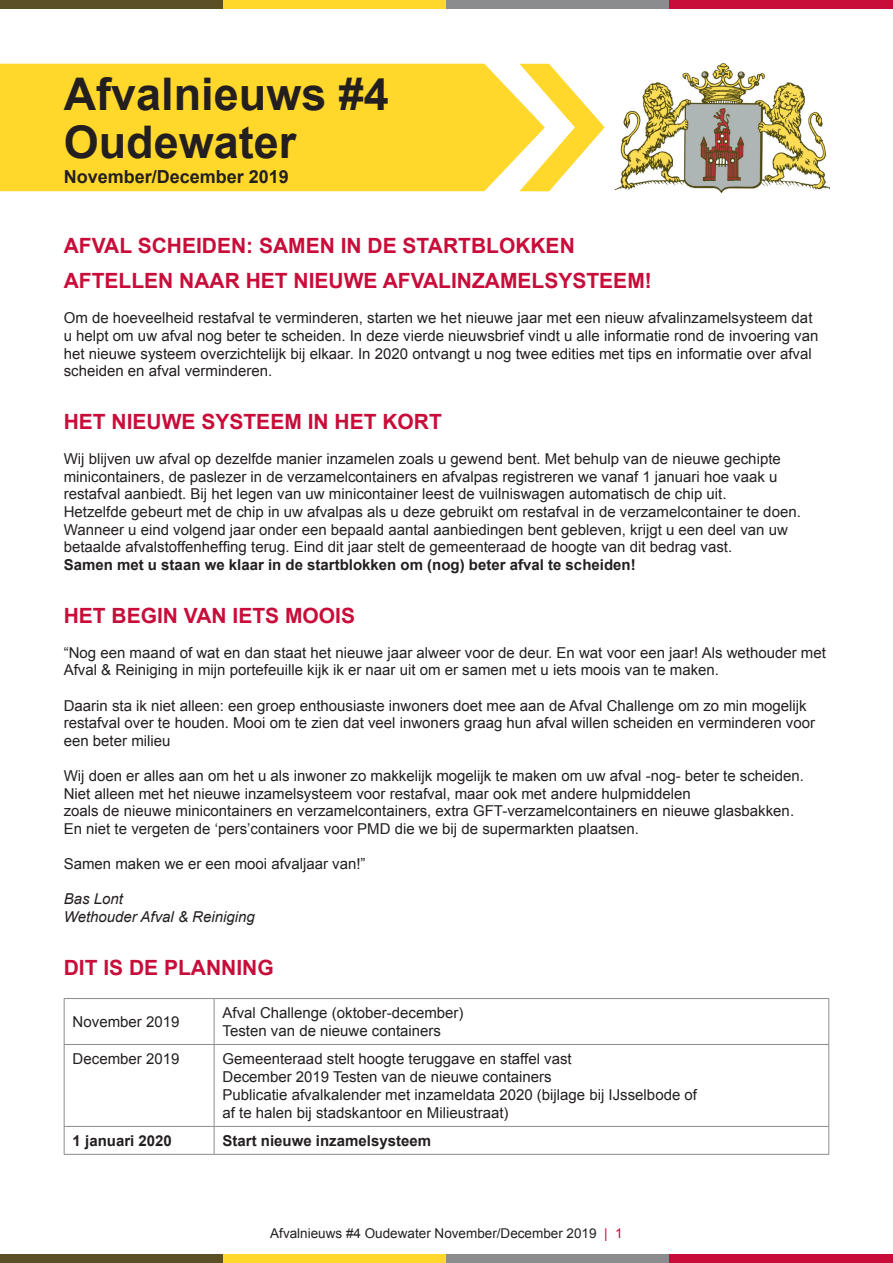
<style>
.page{position:relative;width:893px;height:1263px;background:#fff}
.page>*{position:absolute;margin:0;border:0;box-sizing:border-box;transform-origin:0 0}
.t1{font:700 45px "Arial";color:#231f20}
.Kop_1_Arial_14_vet{font:700 21px "Arial";color:#c80d3a}
.Subkop_Arial_12_vet{font:700 18px "Arial";color:#231f20}
.Body_tekst_Arial_10{font:15px/17.5px "Arial";color:#231f20}
.Intro_Arial_vet_10{font:700 15px "Arial";color:#231f20}
.Body_tekst_Arial_10-2{font:700 15px "Arial";color:#231f20}
.Body_tekst_Arial_10-3{font:italic 15px "Arial";color:#231f20}
.t2{font:13.5px "Arial";color:#231f20}
.s1{color:#c80d3a}
</style>
<div class="page">
<div style="left:0;top:1254px;width:223px;height:9px;background:#5a4f25"></div>
<div style="left:223px;top:1254px;width:223px;height:9px;background:#ffd82b"></div>
<div style="left:446px;top:1254px;width:224px;height:9px;background:#8b8c8e"></div>
<div style="left:670px;top:1254px;width:223px;height:9px;background:#c80d3a"></div>
<div style="left:0;top:0;width:223px;height:9px;background:#5a4f25"></div>
<div style="left:223px;top:0;width:223px;height:9px;background:#ffd82b"></div>
<div style="left:446px;top:0;width:224px;height:9px;background:#8b8c8e"></div>
<div style="left:670px;top:0;width:223px;height:9px;background:#c80d3a"></div>
<div style="left:0;top:64px;width:519px;height:127px;background:#ffd82b"></div>
<svg style="left:519px;top:64px;width:86px;height:127px"></svg>
<img style="left:615px;top:64px;width:214px;height:130px">
<hr style="left:64px;top:998px;width:150px;height:1px;background:#8b8c8e">
<hr style="left:64px;top:999px;width:1px;height:45px;background:#8b8c8e">
<hr style="left:214px;top:998px;width:615px;height:1px;background:#8b8c8e">
<hr style="left:214px;top:999px;width:1px;height:45px;background:#8b8c8e">
<hr style="left:828px;top:999px;width:1px;height:45px;background:#8b8c8e">
<hr style="left:64px;top:1044px;width:150px;height:1px;background:#8b8c8e">
<hr style="left:64px;top:1045px;width:1px;height:81px;background:#8b8c8e">
<hr style="left:214px;top:1044px;width:615px;height:1px;background:#8b8c8e">
<hr style="left:214px;top:1045px;width:1px;height:81px;background:#8b8c8e">
<hr style="left:828px;top:1045px;width:1px;height:81px;background:#8b8c8e">
<hr style="left:64px;top:1126px;width:150px;height:1px;background:#8b8c8e">
<svg style="left:64px;top:1127px;width:1px;height:27px"></svg>
<hr style="left:214px;top:1126px;width:615px;height:1px;background:#8b8c8e">
<svg style="left:214px;top:1127px;width:1px;height:27px"></svg>
<svg style="left:828px;top:1127px;width:1px;height:27px"></svg>
<hr style="left:64px;top:1154px;width:150px;height:1px;background:#8b8c8e">
<hr style="left:214px;top:1154px;width:615px;height:1px;background:#8b8c8e">
<p class="t1" style="left:64px;top:64px;width:327px">Afvalnieuws #4</p>
<p class="t1" style="left:64px;top:112px;width:234px">Oudewater</p>
<p class="Subkop_Arial_12_vet" style="left:64px;top:165px;width:227px">November/December 2019</p>
<p class="Kop_1_Arial_14_vet" style="left:64px;top:232px;width:513px">AFVAL SCHEIDEN: SAMEN IN DE STARTBLOKKEN</p>
<p class="Kop_1_Arial_14_vet" style="left:64px;top:267px;width:589px">AFTELLEN NAAR HET NIEUWE AFVALINZAMELSYSTEEM!</p>
<p class="Body_tekst_Arial_10" style="left:64px;top:310px;width:756px">Om de hoeveelheid restafval te verminderen, starten we het nieuwe jaar met een nieuw afvalinzamelsysteem dat u helpt om uw afval nog beter te scheiden. In deze vierde nieuwsbrief vindt u alle informatie rond de invoering van het nieuwe systeem overzichtelijk bij elkaar. In 2020 ontvangt u nog twee edities met tips en informatie over afval scheiden en afval verminderen.</p>
<p class="Kop_1_Arial_14_vet" style="left:64px;top:408px;width:380px">HET NIEUWE SYSTEEM IN HET KORT</p>
<p class="Body_tekst_Arial_10" style="left:64px;top:450px;width:718px">Wij blijven uw afval op dezelfde manier inzamelen zoals u gewend bent. Met behulp van de nieuwe gechipte minicontainers, de paslezer in de verzamelcontainers en afvalpas registreren we vanaf 1 januari hoe vaak u restafval aanbiedt. Bij het legen van uw minicontainer leest de vuilniswagen automatisch de chip uit.</p>
<p class="Body_tekst_Arial_10" style="left:64px;top:503px;width:739px">Hetzelfde gebeurt met de chip in uw afvalpas als u deze gebruikt om restafval in de verzamelcontainer te doen.<br>Wanneer u eind volgend jaar onder een bepaald aantal aanbiedingen bent gebleven, krijgt u een deel van uw betaalde afvalstoffenheffing terug. Eind dit jaar stelt de gemeenteraad de hoogte van dit bedrag vast.</p>
<p class="Intro_Arial_vet_10" style="left:64px;top:555px;width:573px">Samen met u staan we klaar in de startblokken om (nog) beter afval te scheiden!</p>
<p class="Kop_1_Arial_14_vet" style="left:64px;top:601px;width:293px">HET BEGIN VAN IETS MOOIS</p>
<p class="Body_tekst_Arial_10" style="left:64px;top:644px;width:764px">“Nog een maand of wat en dan staat het nieuwe jaar alweer voor de deur. En wat voor een jaar! Als wethouder met<br>Afval &amp; Reiniging in mijn portefeuille kijk ik er naar uit om er samen met u iets moois van te maken.</p>
<p class="Body_tekst_Arial_10" style="left:64px;top:697px;width:744px">Daarin sta ik niet alleen: een groep enthousiaste inwoners doet mee aan de Afval Challenge om zo min mogelijk</p>
<p class="Body_tekst_Arial_10" style="left:64px;top:714px;width:753px">restafval over te houden. Mooi om te zien dat veel inwoners graag hun afval willen scheiden en verminderen voor een beter milieu</p>
<p class="Body_tekst_Arial_10" style="left:64px;top:767px;width:742px">Wij doen er alles aan om het u als inwoner zo makkelijk mogelijk te maken om uw afval -nog- beter te scheiden.<br>Niet alleen met het nieuwe inzamelsysteem voor restafval, maar ook met andere hulpmiddelen</p>
<p class="Body_tekst_Arial_10" style="left:64px;top:802px;width:732px">zoals de nieuwe minicontainers en verzamelcontainers, extra GFT-verzamelcontainers en nieuwe glasbakken.</p>
<p class="Body_tekst_Arial_10" style="left:64px;top:820px;width:577px">En niet te vergeten de ‘pers’containers voor PMD die we bij de supermarkten plaatsen.</p>
<p class="Body_tekst_Arial_10" style="left:64px;top:855px;width:303px">Samen maken we er een mooi afvaljaar van!”</p>
<p class="Body_tekst_Arial_10-3" style="left:64px;top:889px;width:61px">Bas Lont</p>
<p class="Body_tekst_Arial_10-3" style="left:64px;top:907px;width:192px">Wethouder Afval &amp; Reiniging</p>
<p class="Kop_1_Arial_14_vet" style="left:64px;top:953px;width:212px">DIT IS DE PLANNING</p>
<p class="Body_tekst_Arial_10" style="left:73px;top:1013px;width:108px">November 2019</p>
<p class="Body_tekst_Arial_10" style="left:223px;top:1004px;width:242px">Afval Challenge (oktober-december)</p>
<p class="Body_tekst_Arial_10" style="left:223px;top:1022px;width:220px">Testen van de nieuwe containers</p>
<p class="Body_tekst_Arial_10" style="left:73px;top:1050px;width:108px">December 2019</p>
<p class="Body_tekst_Arial_10" style="left:223px;top:1050px;width:351px">Gemeenteraad stelt hoogte teruggave en staffel vast</p>
<p class="Body_tekst_Arial_10" style="left:223px;top:1068px;width:331px">December 2019 Testen van de nieuwe containers</p>
<p class="Body_tekst_Arial_10" style="left:223px;top:1086px;width:476px">Publicatie afvalkalender met inzameldata 2020 (bijlage bij IJsselbode of</p>
<p class="Body_tekst_Arial_10" style="left:223px;top:1104px;width:287px">af te halen bij stadskantoor en Milieustraat)</p>
<p class="Body_tekst_Arial_10-2" style="left:73px;top:1131px;width:101px">1 januari 2020</p>
<p class="Body_tekst_Arial_10-2" style="left:223px;top:1131px;width:210px">Start nieuwe inzamelsysteem</p>
<p class="t2" style="left:270px;top:1224px;width:354px">Afvalnieuws #4 Oudewater November/December 2019 <span class="s1">| 1</span></p>
</div>
